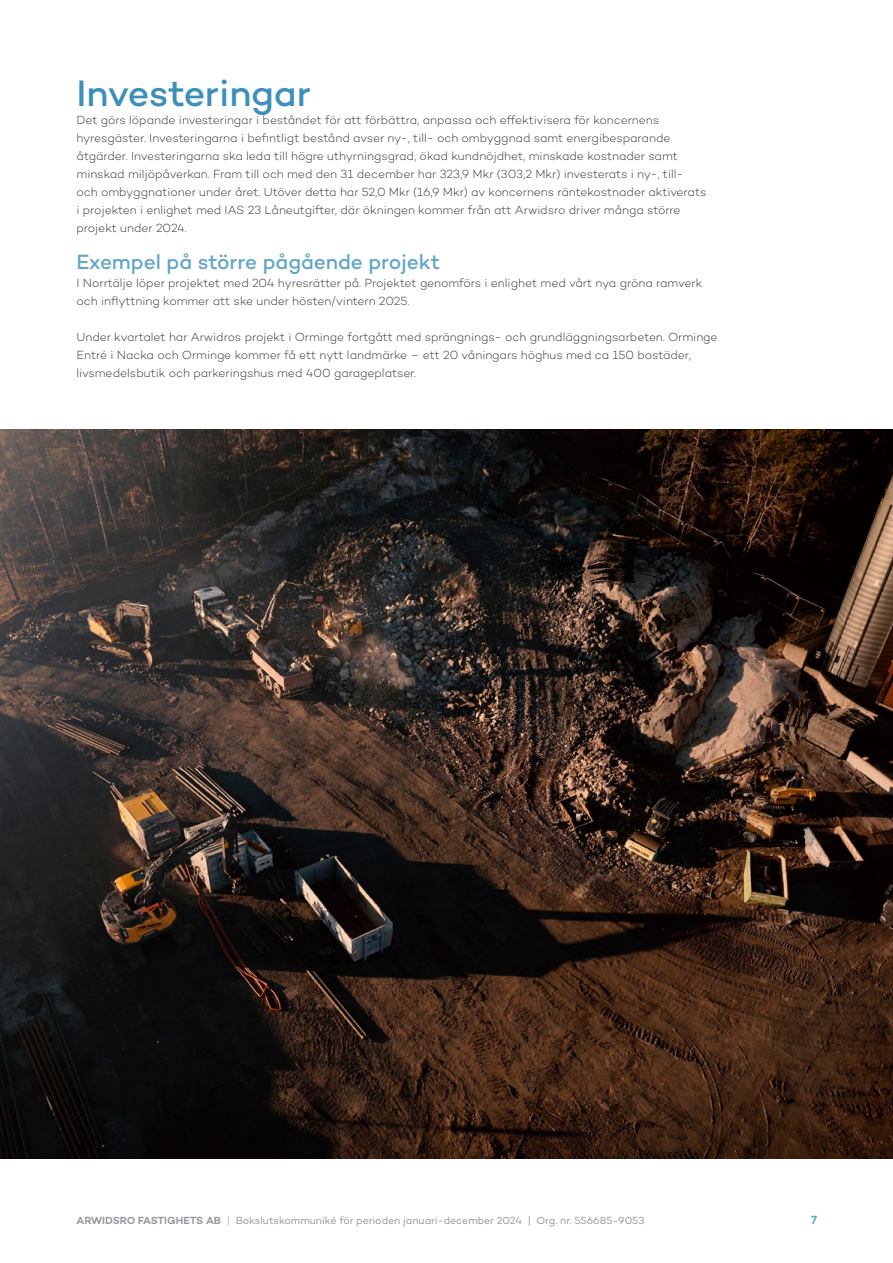
<style>
.page{position:relative;width:893px;height:1263px;background:#fff}
.page>*{position:absolute;margin:0;border:0;box-sizing:border-box;transform-origin:0 0}
.t1{font:500 37.5px "Campton";letter-spacing:-.01em;color:#3c8fba}
.t2{font:500 21px "Campton";letter-spacing:-.005em;color:#63a5c8}
.t3{font:300 12px/18px "Campton";letter-spacing:-.005em;color:#333}
.t4{font:600 12px "Campton";color:#63a5c8}
.t5{font:10.5px "Campton";color:#93959f}
.s1{font-weight:600}
.s2{font-weight:300}
</style>
<div class="page">
<img style="left:0;top:429px;width:893px;height:730px">
<h1 class="t1" style="left:77px;top:69px;width:236px">Investeringar</h1>
<p class="t3" style="left:77px;top:110px;width:631px">Det görs löpande investeringar i beståndet för att förbättra, anpassa och effektivisera för koncernens hyresgäster. Investeringarna i befintligt bestånd avser ny-, till- och ombyggnad samt energibesparande åtgärder. Investeringarna ska leda till högre uthyrningsgrad, ökad kundnöjdhet, minskade kostnader samt minskad miljöpåverkan. Fram till och med den 31 december har 323,9 Mkr (303,2 Mkr) investerats i ny-, till&shy;och ombyggnationer under året. Utöver detta har 52,0 Mkr (16,9 Mkr) av koncernens räntekostnader aktiverats i projekten i enlighet med IAS 23 Låneutgifter, där ökningen kommer från att Arwidsro driver många större projekt under 2024.</p>
<h2 class="t2" style="left:77px;top:249px;width:365px">Exempel på större pågående projekt</h2>
<p class="t3" style="left:77px;top:274px;width:627px">I Norrtälje löper projektet med 204 hyresrätter på. Projektet genomförs i enlighet med vårt nya gröna ramverk och inflyttning kommer att ske under hösten/vintern 2025.</p>
<p class="t3" style="left:77px;top:328px;width:642px">Under kvartalet har Arwidros projekt i Orminge fortgått med sprängnings- och grundläggningsarbeten. Orminge<br>Entré i Nacka och Orminge kommer få ett nytt landmärke – ett 20 våningars höghus med ca 150 bostäder, livsmedelsbutik och parkeringshus med 400 garageplatser.</p>
<p class="t5" style="left:77px;top:1214px;width:569px"><span class="s1">ARWIDSRO FASTIGHETS AB</span> <span class="s2">|</span> Bokslutskommuniké för perioden januari-december 2024 | Org. nr. 556685-9053</p>
<p class="t4" style="left:811px;top:1212px;width:8px">7</p>
</div>
